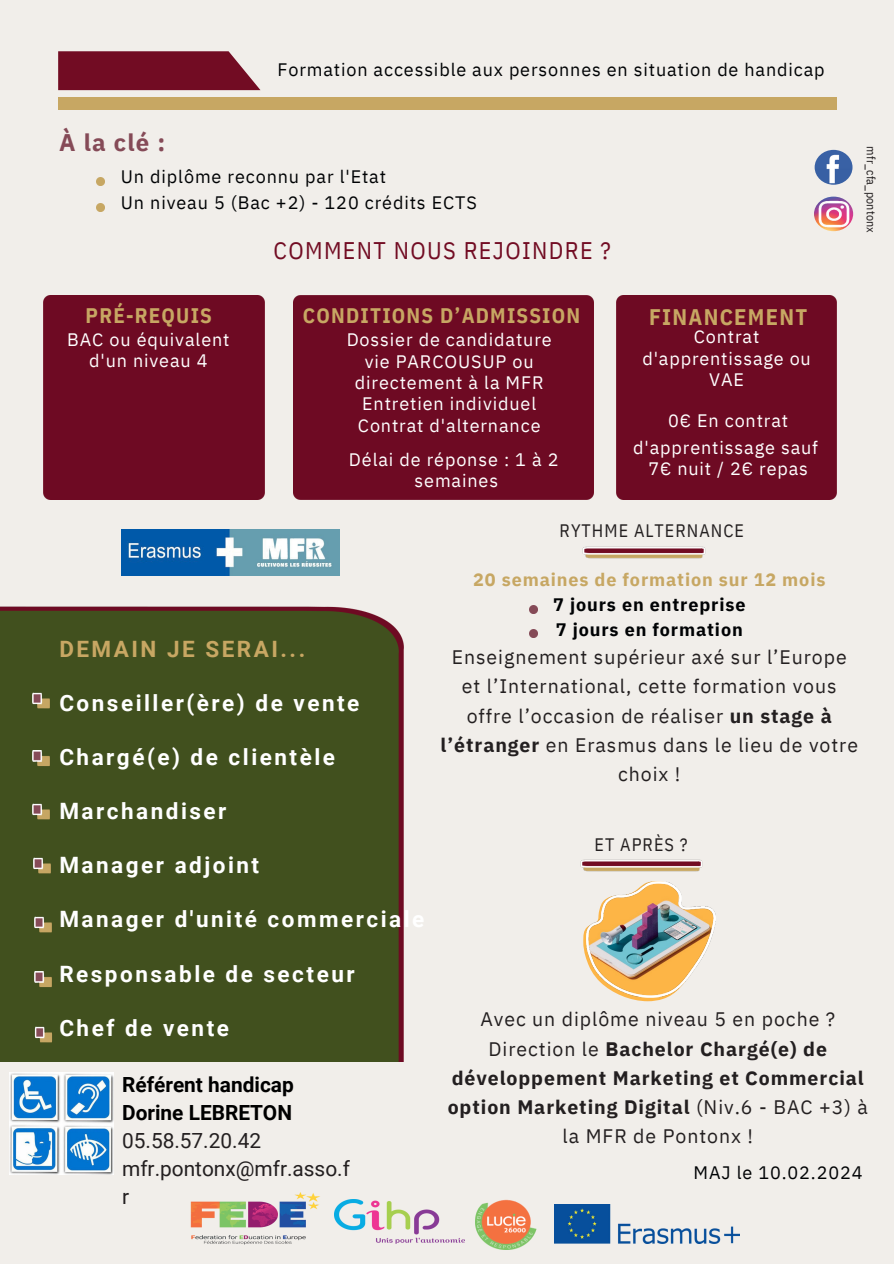
<style>
.page{position:relative;width:894px;height:1264px;background:#fff}
.page>*{position:absolute;margin:0;border:0;box-sizing:border-box;transform-origin:0 0}
.t1{font:24px "IBM Plex Sans Cond";letter-spacing:.055em;color:#720c23}
.t2{font:700 24px "IBM Plex Sans";color:#854a57}
.t3{font:700 22.5px "Roboto";letter-spacing:.11em;color:#fff}
.t4{font:700 22.5px "Roboto";letter-spacing:.11em;color:#c8a763}
.t5{font:700 22.5px "IBM Plex Sans Cond";letter-spacing:.055em;color:#c7a763}
.t6{font:700 21px "IBM Plex Sans Cond";letter-spacing:.055em;color:#c7a763}
.t7{font:20.85px/28.2px "Roboto";color:#231f20}
.t8{font:19.5px/29.2px "IBM Plex Sans";letter-spacing:.05em;color:#231f20;text-align:center}
.t9{font:700 19.5px/29.2px "IBM Plex Sans";letter-spacing:.05em;color:#231f20;text-align:center}
.t10{font:18px/21.3px "IBM Plex Sans";letter-spacing:.05em;color:#fff;text-align:center}
.t11{font:18px/25.8px "IBM Plex Sans";letter-spacing:.05em;color:#000204}
.t12{font:700 18px/24.8px "IBM Plex Sans";letter-spacing:.05em;color:#000204;text-align:center}
.t13{font:18px "IBM Plex Sans Cond";letter-spacing:.055em;color:#231f20}
.t14{font:12px "IBM Plex Sans Cond";letter-spacing:.015em;color:#231f20}
.s1{color:#c7a763}
.s2{font-weight:700}
.s3{font-weight:400}
.s4{font-weight:700;color:#000}
</style>
<div class="page">
<div style="left:0;top:0;width:893px;height:1263px;background:#f1eeea"></div>
<div style="left:0;top:606px;width:404px;height:456px;background:#41501e"></div>
<img style="left:190px;top:1192px;width:130px;height:53px">
<img style="left:475px;top:1199px;width:61px;height:50px">
<img style="left:334px;top:1199px;width:130px;height:44px">
<img style="left:24px;top:685px;width:33px;height:30px">
<img style="left:24px;top:796px;width:33px;height:30px">
<img style="left:24px;top:742px;width:33px;height:31px">
<img style="left:26px;top:850px;width:32px;height:30px">
<img style="left:27px;top:909px;width:32px;height:30px">
<img style="left:27px;top:963px;width:32px;height:31px">
<div style="left:44px;top:295px;width:220px;height:204px;background:#6e0a23"></div>
<svg style="left:96px;top:177px;width:8px;height:8px"></svg>
<svg style="left:96px;top:203px;width:8px;height:8px"></svg>
<div style="left:58px;top:97px;width:778px;height:13px;background:#c7a763"></div>
<svg style="left:58px;top:51px;width:202px;height:39px;background:#7c1f33"></svg>
<div style="left:293px;top:295px;width:300px;height:204px;background:#6e0a23"></div>
<svg style="left:529px;top:605px;width:8px;height:8px"></svg>
<svg style="left:529px;top:629px;width:8px;height:8px"></svg>
<img style="left:580px;top:859px;width:123px;height:13px">
<img style="left:582px;top:546px;width:124px;height:13px">
<div style="left:616px;top:295px;width:220px;height:204px;background:#6e0a23"></div>
<img style="left:583px;top:928px;width:85px;height:73px">
<img style="left:586px;top:881px;width:129px;height:116px">
<img style="left:813px;top:196px;width:39px;height:35px;border-radius:50%">
<img style="left:814px;top:150px;width:38px;height:35px;border-radius:50%">
<img style="left:554px;top:1204px;width:185px;height:38px">
<img style="left:27px;top:1019px;width:33px;height:30px">
<img style="left:122px;top:530px;width:217px;height:46px">
<img style="left:10px;top:1072px;width:103px;height:102px">
<h5 class="t2" style="left:59px;top:127px;width:108px">À la clé :</h5>
<p class="t11" style="left:277px;top:56px;width:548px">Formation accessible aux personnes en situation de handicap</p>
<p class="t11" style="left:121px;top:163px;width:357px">Un diplôme reconnu par l'Etat<br>Un niveau 5 (Bac +2) - 120 crédits ECTS</p>
<p class="t1" style="left:273px;top:235px;width:338px">COMMENT NOUS REJOINDRE ?</p>
<p class="t6" style="left:86px;top:301px;width:128px">PRÉ-REQUIS</p>
<h5 class="t6" style="left:303px;top:301px;width:279px">CONDITIONS D’ADMISSION</h5>
<p class="t5" style="left:649px;top:301px;width:160px">FINANCEMENT</p>
<p class="t10" style="left:67px;top:328px;width:164px">BAC ou équivalent d'un niveau 4</p>
<p class="t10" style="left:346px;top:329px;width:206px">Dossier de candidature vie PARCOUSUP ou directement à la MFR<br>Entretien individuel<br>Contrat d'alternance</p>
<h3 class="t10" style="left:349px;top:448px;width:211px">Délai de réponse : 1 à 2</h3>
<p class="t10" style="left:414px;top:470px;width:85px">semaines</p>
<p class="t10" style="left:642px;top:326px;width:170px">Contrat d'apprentissage ou<br>VAE</p>
<p class="t10" style="left:668px;top:409px;width:122px">0€ En contrat</p>
<p class="t10" style="left:633px;top:436px;width:186px">d'apprentissage sauf</p>
<p class="t10" style="left:648px;top:457px;width:161px">7€ nuit / 2€ repas</p>
<h5 class="t13" style="left:559px;top:519px;width:186px">RYTHME ALTERNANCE</h5>
<p class="t14" style="left:879px;top:146px;width:88px;rotate:90deg">mfr_cfa_pontonx</p>
<p class="t12" style="left:473px;top:567px;width:353px"><span class="s1">20 semaines de formation sur 12 mois<br></span>7 jours en entreprise<br>7 jours en formation</p>
<p class="t8" style="left:440px;top:642px;width:419px">Enseignement supérieur axé sur l’Europe et l’International, cette formation vous offre l’occasion de réaliser <span class="s2">un stage à l’étranger</span> en Erasmus dans le lieu de votre choix !</p>
<p class="t4" style="left:59px;top:636px;width:247px">DEMAIN JE SERAI...</p>
<p class="t3" style="left:59px;top:690px;width:301px">Conseiller(ère) de vente</p>
<p class="t3" style="left:59px;top:744px;width:277px">Chargé(e) de clientèle</p>
<p class="t3" style="left:59px;top:798px;width:169px">Marchandiser</p>
<p class="t3" style="left:59px;top:852px;width:201px">Manager adjoint</p>
<p class="t3" style="left:59px;top:906px;width:366px">Manager d'unité commerciale</p>
<p class="t3" style="left:59px;top:960px;width:297px">Responsable de secteur</p>
<p class="t3" style="left:59px;top:1014px;width:171px">Chef de vente</p>
<p class="t9" style="left:447px;top:1004px;width:421px"><span class="s3">Avec un diplôme niveau 5 en poche ?<br>Direction le</span> Bachelor Chargé(e) de développement Marketing et Commercial option Marketing Digital <span class="s3">(Niv.6 - BAC +3) à la MFR de Pontonx !</span></p>
<p class="t13" style="left:594px;top:832px;width:95px">ET APRÈS ?</p>
<p class="t7" style="left:122px;top:1070px;width:229px"><span class="s4">Référent handicap<br>Dorine LEBRETON<br></span>05.58.57.20.42 mfr.pontonx@mfr.asso.f r</p>
<h6 class="t11" style="left:693px;top:1159px;width:170px">MAJ le 10.02.2024</h6>
</div>
